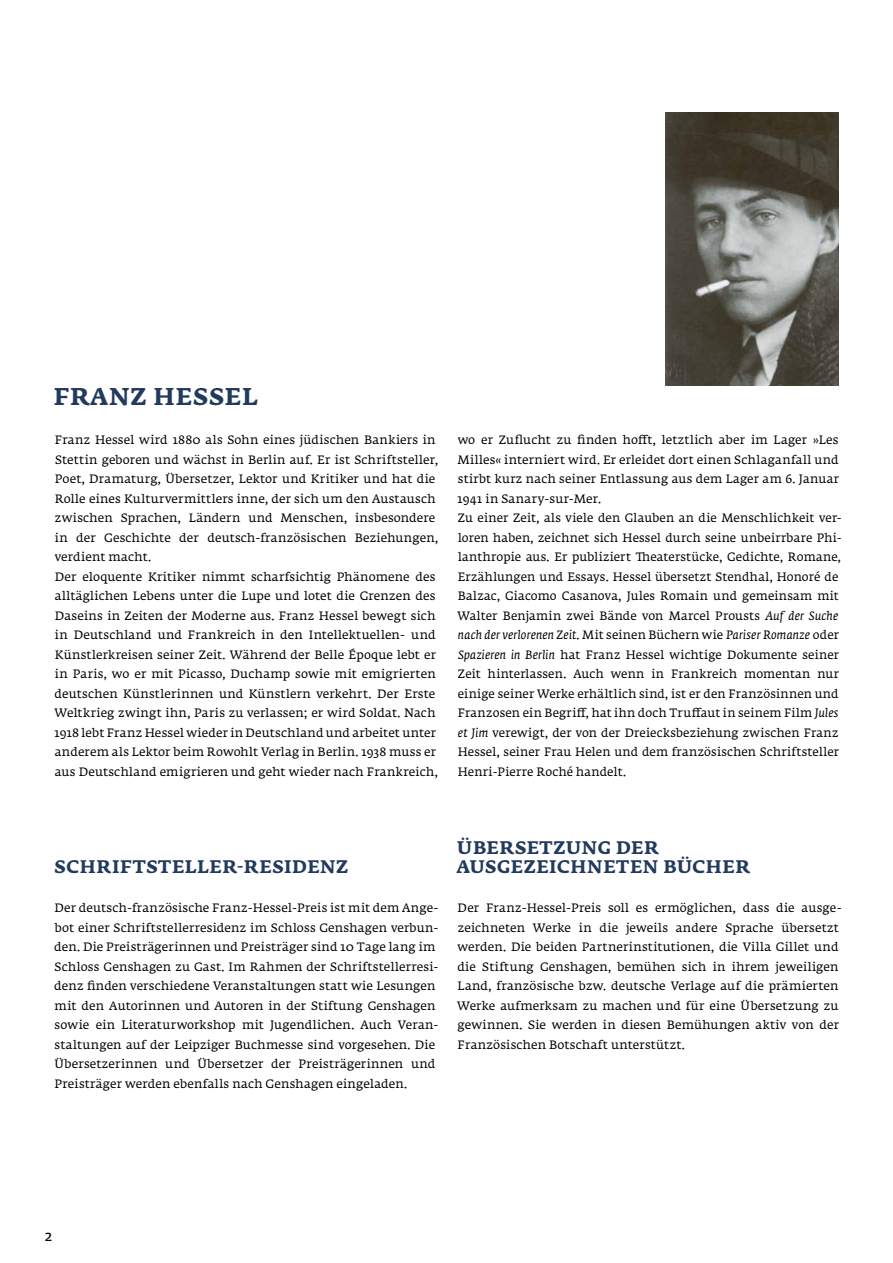
<style>
.page{position:relative;width:893px;height:1263px;background:#fff}
.page>*{position:absolute;margin:0;border:0;box-sizing:border-box;transform-origin:0 0}
.t1{font:700 24px "Fedra Serif A Std";letter-spacing:.04em;color:#223a5c}
.t2{font:700 18px/19.5px "Fedra Serif A Std";letter-spacing:.035em;color:#223a5c}
.t3{font:15px "Fedra Serif A Std";color:#000}
.t4{font:12px/19.5px "Fedra Serif A Std";letter-spacing:.015em;color:#000}
.s1{font-style:italic}
</style>
<div class="page">
<img style="left:665px;top:112px;width:174px;height:274px">
<h1 class="t1" style="left:54px;top:380px;width:205px">FRANZ HESSEL</h1>
<p class="t4" style="left:54px;top:431px;width:385px">Franz Hessel wird 1880 als Sohn eines jüdischen Bankiers in Stettin geboren und wächst in Berlin auf. Er ist Schriftsteller, Poet, Dramaturg, Übersetzer, Lektor und Kritiker und hat die Rolle eines Kulturvermittlers inne, der sich um den Austausch zwischen Sprachen, Ländern und Menschen, insbesondere in der Geschichte der deutsch-französischen Beziehungen, verdient macht.<br>Der eloquente Kritiker nimmt scharfsichtig Phänomene des alltäglichen Lebens unter die Lupe und lotet die Grenzen des Daseins in Zeiten der Moderne aus. Franz Hessel bewegt sich in Deutschland und Frankreich in den Intellektuellen- und Künstlerkreisen seiner Zeit. Während der Belle Époque lebt er in Paris, wo er mit Picasso, Duchamp sowie mit emigrierten deutschen Künstlerinnen und Künstlern verkehrt. Der Erste Weltkrieg zwingt ihn, Paris zu verlassen; er wird Soldat. Nach 1918 lebt Franz Hessel wieder in Deutschland und arbeitet unter anderem als Lektor beim Rowohlt Verlag in Berlin. 1938 muss er aus Deutschland emigrieren und geht wieder nach Frankreich,</p>
<p class="t4" style="left:457px;top:431px;width:386px">wo er Zuflucht zu finden hofft, letztlich aber im Lager »Les Milles« interniert wird. Er erleidet dort einen Schlaganfall und stirbt kurz nach seiner Entlassung aus dem Lager am 6. Januar 1941 in Sanary-sur-Mer.<br>Zu einer Zeit, als viele den Glauben an die Menschlichkeit ver&shy;loren haben, zeichnet sich Hessel durch seine unbeirrbare Phi&shy;lanthropie aus. Er publiziert Theaterstücke, Gedichte, Romane, Erzählungen und Essays. Hessel übersetzt Stendhal, Honoré de Balzac, Giacomo Casanova, Jules Romain und gemeinsam mit Walter Benjamin zwei Bände von Marcel Prousts <span class="s1">Auf der Suche nach der verlorenen Zeit</span>. Mit seinen Büchern wie <span class="s1">Pariser Romanze</span> oder <span class="s1">Spazieren in Berlin</span> hat Franz Hessel wichtige Dokumente seiner Zeit hinterlassen. Auch wenn in Frankreich momentan nur einige seiner Werke erhältlich sind, ist er den Französinnen und Franzosen ein Begriff, hat ihn doch Truffaut in seinem Film <span class="s1">Jules et Jim</span> verewigt, der von der Dreiecksbeziehung zwischen Franz Hessel, seiner Frau Helen und dem französischen Schriftsteller Henri-Pierre Roché handelt.</p>
<h2 class="t2" style="left:55px;top:858px;width:295px">SCHRIFTSTELLER-RESIDENZ</h2>
<p class="t4" style="left:54px;top:899px;width:386px">Der deutsch-französische Franz-Hessel-Preis ist mit dem Ange&shy;bot einer Schriftstellerresidenz im Schloss Genshagen verbun&shy;den. Die Preisträgerinnen und Preisträger sind 10 Tage lang im Schloss Genshagen zu Gast. Im Rahmen der Schriftstellerresi&shy;denz finden verschiedene Veranstaltungen statt wie Lesungen mit den Autorinnen und Autoren in der Stiftung Genshagen sowie ein Literaturworkshop mit Jugendlichen. Auch Veran&shy;staltungen auf der Leipziger Buchmesse sind vorgesehen. Die Übersetzerinnen und Übersetzer der Preisträgerinnen und Preisträger werden ebenfalls nach Genshagen eingeladen.</p>
<h2 class="t2" style="left:457px;top:839px;width:295px">ÜBERSETZUNG DER<br>AUSGEZEICHNETEN BÜCHER</h2>
<p class="t4" style="left:457px;top:899px;width:386px">Der Franz-Hessel-Preis soll es ermöglichen, dass die ausge&shy;zeichneten Werke in die jeweils andere Sprache übersetzt werden. Die beiden Partnerinstitutionen, die Villa Gillet und die Stiftung Genshagen, bemühen sich in ihrem jeweiligen Land, französische bzw. deutsche Verlage auf die prämierten Werke aufmerksam zu machen und für eine Übersetzung zu gewinnen. Sie werden in diesen Bemühungen aktiv von der Französischen Botschaft unterstützt.</p>
<p class="t3" style="left:45px;top:1226px;width:9px">2</p>
</div>
